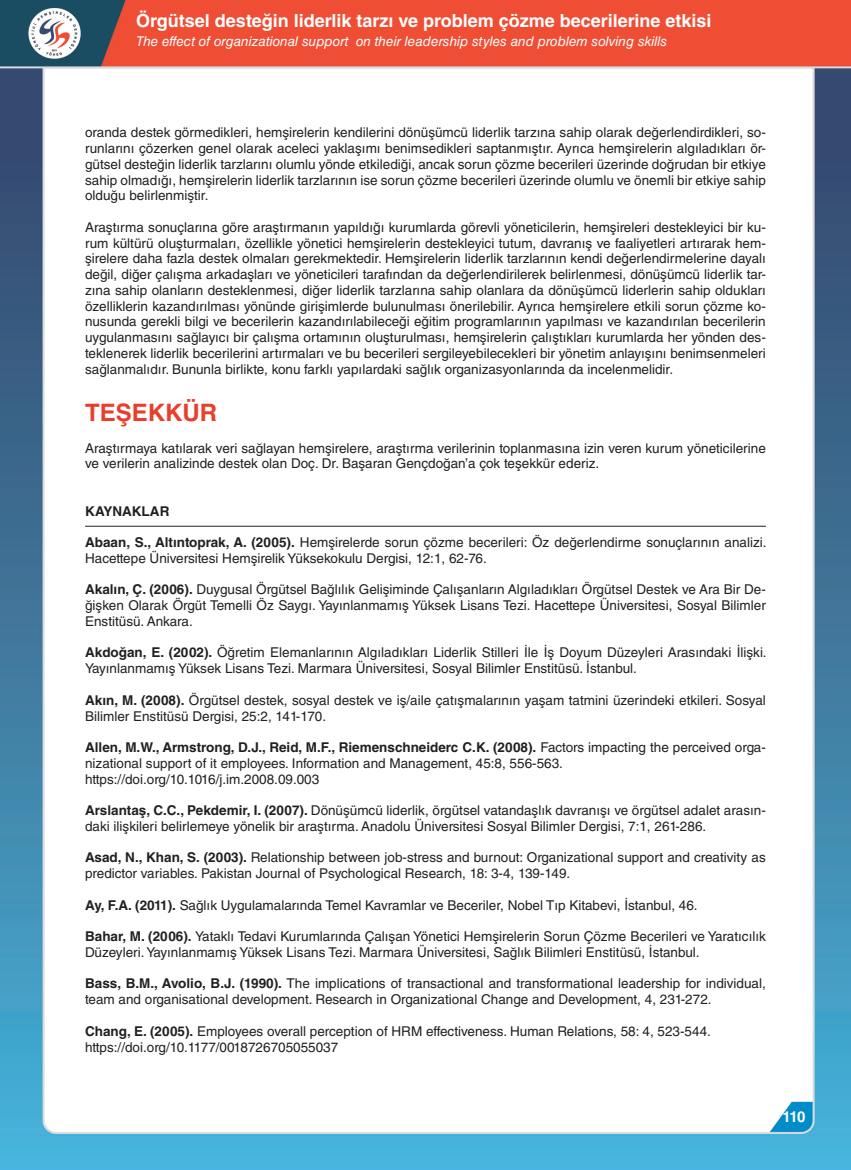
<style>
.page{position:relative;width:851px;height:1170px;background:#fff}
.page>*{position:absolute;margin:0;border:0;box-sizing:border-box;transform-origin:0 0}
.t1{font:700 24px "Helvetica LT Std";color:#e83e2b}
.t2{font:700 18px "Helvetica LT Std";color:#fff}
.t3{font:700 15px "Helvetica LT Std";color:#fff}
.t4{font:13.5px/15.8px "Helvetica LT Std";color:#231f20}
.t5{font:italic 13.5px "Helvetica LT Std";color:#fff}
.t6{font:700 13.5px "Helvetica LT Std";color:#231f20}
.s1{font-weight:700}
</style>
<div class="page">
<img style="left:0;top:0;width:850px;height:1169px">
<hr style="left:85px;top:526px;width:680px;height:1px;background:#231f20">
<h2 class="t2" style="left:136px;top:9px;width:576px">Örgütsel desteğin liderlik tarzı ve problem çözme becerilerine etkisi</h2>
<p class="t5" style="left:136px;top:33px;width:532px">The effect of organizational support on their leadership styles and problem solving skills</p>
<p class="t4" style="left:85px;top:125px;width:682px;text-align:justify">oranda destek görmedikleri, hemşirelerin kendilerini dönüşümcü liderlik tarzına sahip olarak değerlendirdikleri, so&shy;runlarını çözerken genel olarak aceleci yaklaşımı benimsedikleri saptanmıştır. Ayrıca hemşirelerin algıladıkları ör&shy;gütsel desteğin liderlik tarzlarını olumlu yönde etkilediği, ancak sorun çözme becerileri üzerinde doğrudan bir etkiye sahip olmadığı, hemşirelerin liderlik tarzlarının ise sorun çözme becerileri üzerinde olumlu ve önemli bir etkiye sahip olduğu belirlenmiştir.</p>
<p class="t4" style="left:85px;top:219px;width:682px;text-align:justify">Araştırma sonuçlarına göre araştırmanın yapıldığı kurumlarda görevli yöneticilerin, hemşireleri destekleyici bir ku&shy;rum kültürü oluşturmaları, özellikle yönetici hemşirelerin destekleyici tutum, davranış ve faaliyetleri artırarak hem&shy;şirelere daha fazla destek olmaları gerekmektedir. Hemşirelerin liderlik tarzlarının kendi değerlendirmelerine dayalı değil, diğer çalışma arkadaşları ve yöneticileri tarafından da değerlendirilerek belirlenmesi, dönüşümcü liderlik tar&shy;zına sahip olanların desteklenmesi, diğer liderlik tarzlarına sahip olanlara da dönüşümcü liderlerin sahip oldukları özelliklerin kazandırılması yönünde girişimlerde bulunulması önerilebilir. Ayrıca hemşirelere etkili sorun çözme ko&shy;nusunda gerekli bilgi ve becerilerin kazandırılabileceği eğitim programlarının yapılması ve kazandırılan becerilerin uygulanmasını sağlayıcı bir çalışma ortamının oluşturulması, hemşirelerin çalıştıkları kurumlarda her yönden des&shy;teklenerek liderlik becerilerini artırmaları ve bu becerileri sergileyebilecekleri bir yönetim anlayışını benimsenmeleri sağlanmalıdır. Bununla birlikte, konu farklı yapılardaki sağlık organizasyonlarında da incelenmelidir.</p>
<h1 class="t1" style="left:85px;top:398px;width:133px">TEŞEKKÜR</h1>
<p class="t4" style="left:85px;top:440px;width:682px">Araştırmaya katılarak veri sağlayan hemşirelere, araştırma verilerinin toplanmasına izin veren kurum yöneticilerine ve verilerin analizinde destek olan Doç. Dr. Başaran Gençdoğan’a çok teşekkür ederiz.</p>
<p class="t6" style="left:85px;top:502px;width:86px">KAYNAKLAR</p>
<p class="t4" style="left:85px;top:534px;width:683px"><span class="s1">Abaan, S., Altıntoprak, A. (2005).</span> Hemşirelerde sorun çözme becerileri: Öz değerlendirme sonuçlarının analizi.<br>Hacettepe Üniversitesi Hemşirelik Yüksekokulu Dergisi, 12:1, 62-76.</p>
<p class="t4" style="left:85px;top:581px;width:682px;text-align:justify"><span class="s1">Akalın, Ç. (2006).</span> Duygusal Örgütsel Bağlılık Gelişiminde Çalışanların Algıladıkları Örgütsel Destek ve Ara Bir De&shy;ğişken Olarak Örgüt Temelli Öz Saygı. Yayınlanmamış Yüksek Lisans Tezi. Hacettepe Üniversitesi, Sosyal Bilimler Enstitüsü. Ankara.</p>
<p class="t4" style="left:85px;top:644px;width:683px"><span class="s1">Akdoğan, E. (2002).</span> Öğretim Elemanlarının Algıladıkları Liderlik Stilleri İle İş Doyum Düzeyleri Arasındaki İlişki.<br>Yayınlanmamış Yüksek Lisans Tezi. Marmara Üniversitesi, Sosyal Bilimler Enstitüsü. İstanbul.</p>
<p class="t4" style="left:85px;top:692px;width:682px"><span class="s1">Akın, M. (2008).</span> Örgütsel destek, sosyal destek ve iş/aile çatışmalarının yaşam tatmini üzerindeki etkileri. Sosyal<br>Bilimler Enstitüsü Dergisi, 25:2, 141-170.</p>
<p class="t4" style="left:85px;top:739px;width:682px"><span class="s1">Allen, M.W., Armstrong, D.J., Reid, M.F., Riemenschneiderc C.K. (2008).</span> Factors impacting the perceived orga&shy;nizational support of it employees. Information and Management, 45:8, 556-563. https://doi.org/10.1016/j.im.2008.09.003</p>
<p class="t4" style="left:85px;top:802px;width:682px"><span class="s1">Arslantaş, C.C., Pekdemir, I. (2007).</span> Dönüşümcü liderlik, örgütsel vatandaşlık davranışı ve örgütsel adalet arasın&shy;daki ilişkileri belirlemeye yönelik bir araştırma. Anadolu Üniversitesi Sosyal Bilimler Dergisi, 7:1, 261-286.</p>
<p class="t4" style="left:85px;top:849px;width:682px"><span class="s1">Asad, N., Khan, S. (2003).</span> Relationship between job-stress and burnout: Organizational support and creativity as predictor variables. Pakistan Journal of Psychological Research, 18: 3-4, 139-149.</p>
<p class="t4" style="left:85px;top:896px;width:614px"><span class="s1">Ay, F.A. (2011).</span> Sağlık Uygulamalarında Temel Kavramlar ve Beceriler, Nobel Tıp Kitabevi, İstanbul, 46.</p>
<p class="t4" style="left:85px;top:928px;width:682px"><span class="s1">Bahar, M. (2006).</span> Yataklı Tedavi Kurumlarında Çalışan Yönetici Hemşirelerin Sorun Çözme Becerileri ve Yaratıcılık<br>Düzeyleri. Yayınlanmamış Yüksek Lisans Tezi. Marmara Üniversitesi, Sağlık Bilimleri Enstitüsü, İstanbul.</p>
<p class="t4" style="left:85px;top:975px;width:682px"><span class="s1">Bass, B.M., Avolio, B.J. (1990).</span> The implications of transactional and transformational leadership for individual, team and organisational development. Research in Organizational Change and Development, 4, 231-272.</p>
<p class="t4" style="left:85px;top:1023px;width:627px"><span class="s1">Chang, E. (2005).</span> Employees overall perception of HRM effectiveness. Human Relations, 58: 4, 523-544. https://doi.org/10.1177/0018726705055037</p>
<p class="t3" style="left:782px;top:1107px;width:24px">110</p>
</div>
